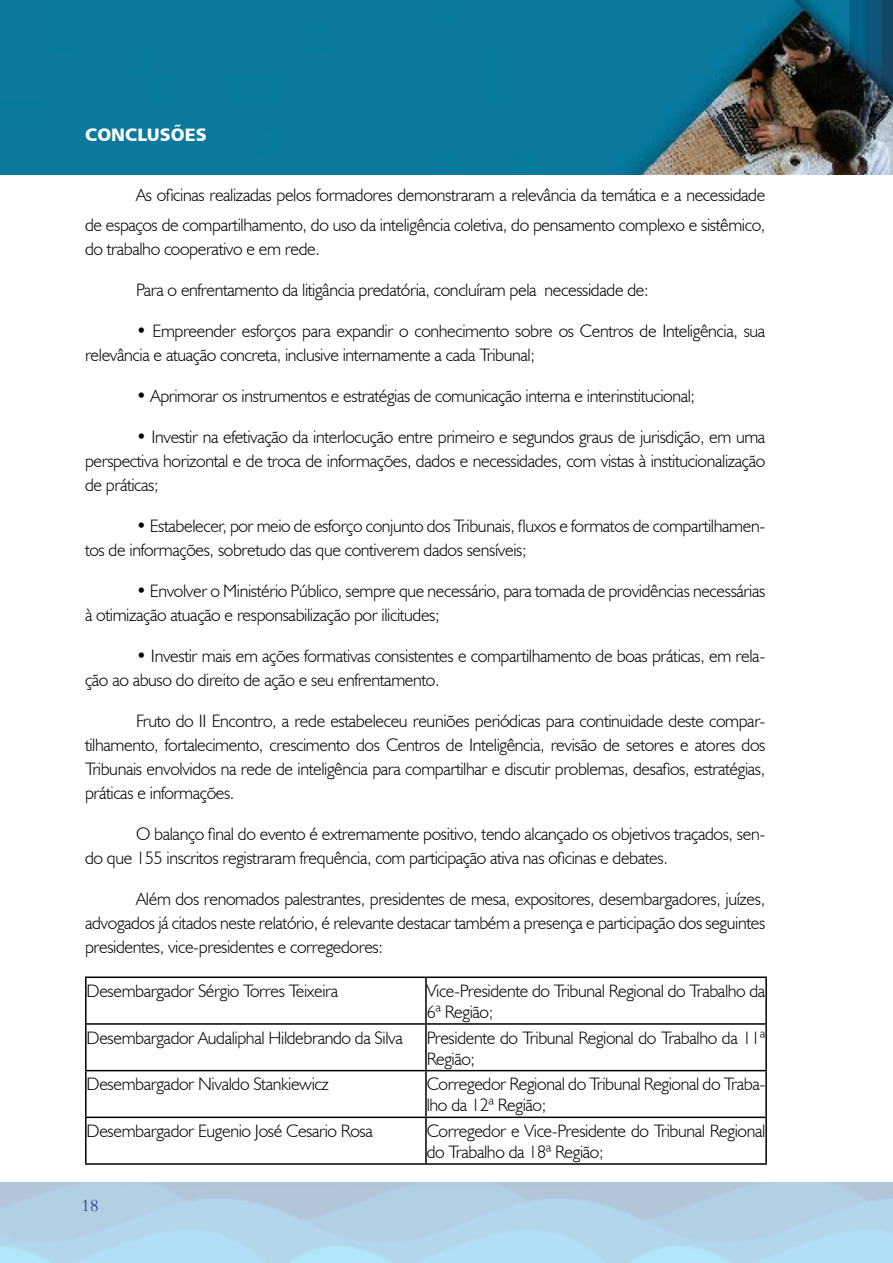
<style>
.page{position:relative;width:893px;height:1263px;background:#fff}
.page>*{position:absolute;margin:0;border:0;box-sizing:border-box;transform-origin:0 0}
.t1{font:300 18px/24px "Humanist 521 BT";letter-spacing:-.02em;color:#000}
.t2{font:18px "Humanist 777 BT Black B";color:#fff}
.t3{font:18px "Garamond";color:#25408f}
</style>
<div class="page">
<hr style="left:85px;top:976px;width:341px;height:2px;background:#000">
<hr style="left:85px;top:978px;width:2px;height:45px;background:#000">
<hr style="left:426px;top:976px;width:341px;height:2px;background:#000">
<hr style="left:425px;top:978px;width:2px;height:45px;background:#000">
<hr style="left:765px;top:978px;width:2px;height:45px;background:#000">
<hr style="left:85px;top:1023px;width:341px;height:2px;background:#000">
<hr style="left:85px;top:1025px;width:2px;height:45px;background:#000">
<hr style="left:426px;top:1023px;width:341px;height:2px;background:#000">
<hr style="left:425px;top:1025px;width:2px;height:45px;background:#000">
<hr style="left:765px;top:1025px;width:2px;height:45px;background:#000">
<hr style="left:85px;top:1070px;width:341px;height:1px;background:#000">
<hr style="left:85px;top:1071px;width:2px;height:45px;background:#000">
<hr style="left:426px;top:1070px;width:341px;height:1px;background:#000">
<hr style="left:425px;top:1071px;width:2px;height:45px;background:#000">
<hr style="left:765px;top:1071px;width:2px;height:45px;background:#000">
<hr style="left:85px;top:1116px;width:341px;height:2px;background:#000">
<hr style="left:85px;top:1118px;width:2px;height:45px;background:#000">
<hr style="left:426px;top:1116px;width:341px;height:2px;background:#000">
<hr style="left:425px;top:1118px;width:2px;height:45px;background:#000">
<hr style="left:765px;top:1118px;width:2px;height:45px;background:#000">
<hr style="left:85px;top:1163px;width:341px;height:2px;background:#000">
<hr style="left:426px;top:1163px;width:341px;height:2px;background:#000">
<img style="left:892px;top:1182px;width:1px;height:81px">
<img style="left:0;top:0;width:893px;height:174px">
<p class="t2" style="left:85px;top:123px;width:123px">CONCLUSÕES</p>
<p class="t1" style="left:85px;top:180px;width:682px;line-height:30px;text-align:right">As oficinas realizadas pelos formadores demonstraram a relevância da temática e a necessidade<br>de espaços de compartilhamento, do uso da inteligência coletiva, do pensamento complexo e sistêmico,</p>
<p class="t1" style="left:85px;top:237px;width:236px">do trabalho cooperativo e em rede.</p>
<p class="t1" style="left:136px;top:278px;width:514px">Para o enfrentamento da litigância predatória, concluíram pela necessidade de:</p>
<p class="t1" style="left:85px;top:319px;width:682px;text-indent:51px">• Empreender esforços para expandir o conhecimento sobre os Centros de Inteligência, sua relevância e atuação concreta, inclusive internamente a cada Tribunal;</p>
<p class="t1" style="left:136px;top:384px;width:561px">• Aprimorar os instrumentos e estratégias de comunicação interna e interinstitucional;</p>
<p class="t1" style="left:85px;top:425px;width:682px;text-align:justify;text-indent:51px">• Investir na efetivação da interlocução entre primeiro e segundos graus de jurisdição, em uma perspectiva horizontal e de troca de informações, dados e necessidades, com vistas à institucionalização de práticas;</p>
<p class="t1" style="left:85px;top:514px;width:682px;text-indent:51px">• Estabelecer, por meio de esforço conjunto dos Tribunais, fluxos e formatos de compartilhamen&shy;tos de informações, sobretudo das que contiverem dados sensíveis;</p>
<p class="t1" style="left:85px;top:579px;width:682px;text-indent:51px">• Envolver o Ministério Público, sempre que necessário, para tomada de providências necessárias à otimização atuação e responsabilização por ilicitudes;</p>
<p class="t1" style="left:85px;top:644px;width:682px;text-indent:51px">• Investir mais em ações formativas consistentes e compartilhamento de boas práticas, em rela&shy;ção ao abuso do direito de ação e seu enfrentamento.</p>
<p class="t1" style="left:85px;top:709px;width:682px;text-align:justify;text-indent:51px">Fruto do II Encontro, a rede estabeleceu reuniões periódicas para continuidade deste compar&shy;tilhamento, fortalecimento, crescimento dos Centros de Inteligência, revisão de setores e atores dos Tribunais envolvidos na rede de inteligência para compartilhar e discutir problemas, desafios, estratégias, práticas e informações.</p>
<p class="t1" style="left:85px;top:822px;width:682px;text-indent:51px">O balanço final do evento é extremamente positivo, tendo alcançado os objetivos traçados, sen&shy;do que 155 inscritos registraram frequência, com participação ativa nas oficinas e debates.</p>
<p class="t1" style="left:85px;top:887px;width:682px;text-align:justify;text-indent:51px">Além dos renomados palestrantes, presidentes de mesa, expositores, desembargadores, juízes, advogados já citados neste relatório, é relevante destacar também a presença e participação dos seguintes presidentes, vice-presidentes e corregedores:</p>
<p class="t1" style="left:87px;top:978px;width:253px">Desembargador Sérgio Torres Teixeira</p>
<p class="t1" style="left:427px;top:980px;width:340px;line-height:21px">Vice-Presidente do Tribunal Regional do Trabalho da<br>6ª Região;</p>
<p class="t1" style="left:87px;top:1025px;width:318px">Desembargador Audaliphal Hildebrando da Silva</p>
<p class="t1" style="left:427px;top:1027px;width:340px;line-height:21px">Presidente do Tribunal Regional do Trabalho da 11ª<br>Região;</p>
<p class="t1" style="left:87px;top:1072px;width:244px">Desembargador Nivaldo Stankiewicz</p>
<p class="t1" style="left:427px;top:1073px;width:340px;line-height:21px">Corregedor Regional do Tribunal Regional do Traba&shy;lho da 12ª Região;</p>
<p class="t1" style="left:87px;top:1118px;width:288px">Desembargador Eugenio José Cesario Rosa</p>
<p class="t1" style="left:427px;top:1120px;width:340px;line-height:21px">Corregedor e Vice-Presidente do Tribunal Regional do Trabalho da 18ª Região;</p>
<p class="t3" style="left:82px;top:1193px;width:18px">18</p>
</div>
